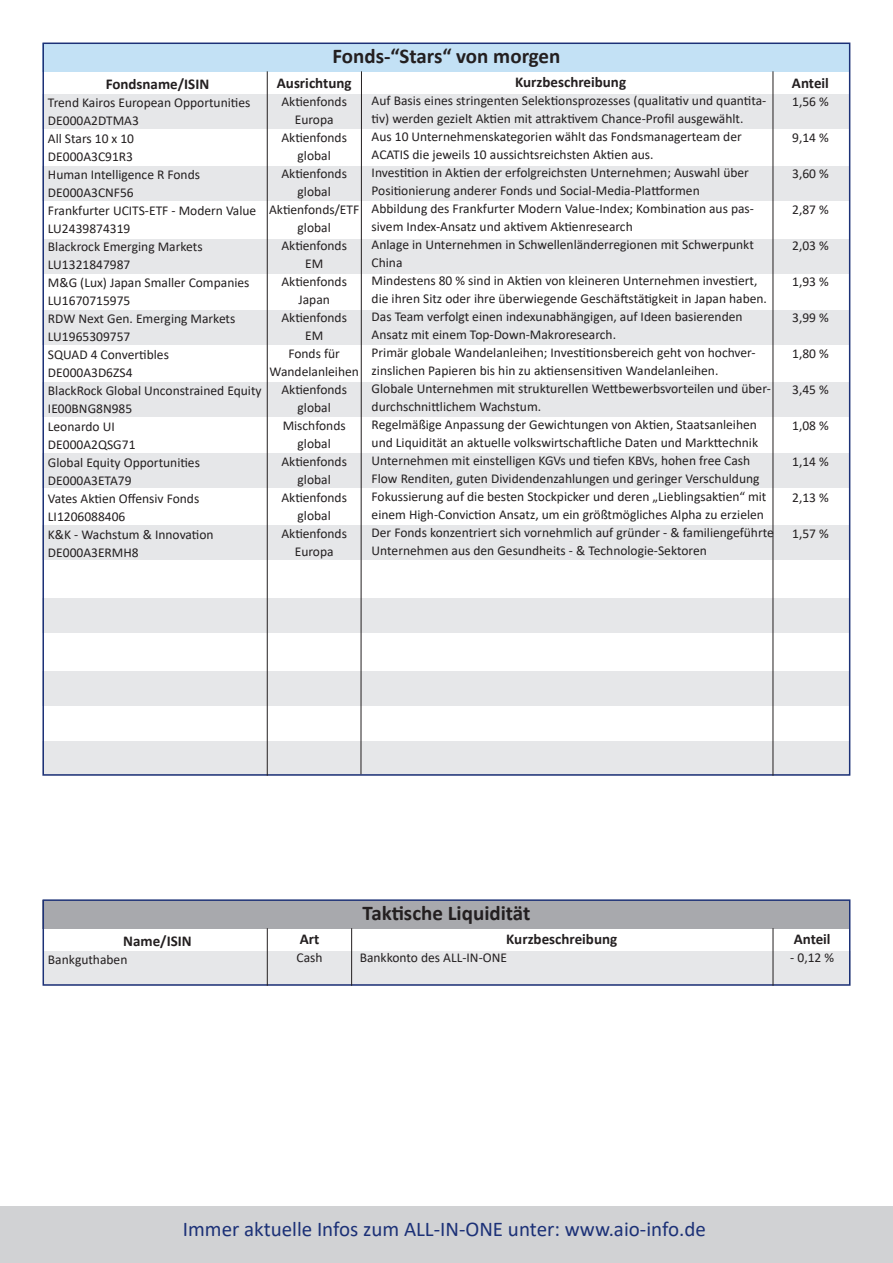
<style>
.page{position:relative;width:893px;height:1263px;background:#fff}
.page>*{position:absolute;margin:0;border:0;box-sizing:border-box;transform-origin:0 0}
.t1{font:21px "Calibri";color:#1c3177}
.Fließtext{font:700 21px "Calibri";color:#231f20}
.Fließtext-2{font:700 15px "Calibri";color:#231f20}
.Fließtext-3{font:13.5px/18px "Calibri";color:#231f20}
</style>
<div class="page">
<div style="left:43px;top:741px;width:807px;height:35px;background:#e6e7e9"></div>
<div style="left:42px;top:671px;width:808px;height:34px;background:#e6e7e9"></div>
<div style="left:43px;top:951px;width:807px;height:35px;background:#e6e7e9"></div>
<div style="left:43px;top:900px;width:807px;height:28px;background:#a8a9ad"></div>
<div style="left:43px;top:899px;width:807px;height:87px;border:2px solid #1c3177"></div>
<hr style="left:267px;top:928px;width:1px;height:58px;background:#231f20">
<hr style="left:351px;top:928px;width:1px;height:58px;background:#231f20">
<hr style="left:773px;top:928px;width:1px;height:58px;background:#231f20">
<div style="left:0;top:1206px;width:893px;height:57px;background:#d1d2d4"></div>
<div style="left:42px;top:599px;width:808px;height:34px;background:#e6e7e9"></div>
<div style="left:42px;top:525px;width:808px;height:34px;background:#e6e7e9"></div>
<div style="left:42px;top:454px;width:808px;height:34px;background:#e6e7e9"></div>
<div style="left:42px;top:382px;width:808px;height:34px;background:#e6e7e9"></div>
<div style="left:42px;top:311px;width:808px;height:34px;background:#e6e7e9"></div>
<div style="left:44px;top:239px;width:805px;height:35px;background:#e6e7e9"></div>
<div style="left:42px;top:166px;width:808px;height:34px;background:#e6e7e9"></div>
<div style="left:42px;top:95px;width:808px;height:34px;background:#e6e7e9"></div>
<div style="left:42px;top:43px;width:808px;height:29px;background:#c3e1f5"></div>
<hr style="left:267px;top:71px;width:1px;height:705px;background:#231f20">
<svg style="left:360px;top:71px;width:2px;height:704px"></svg>
<hr style="left:773px;top:71px;width:1px;height:705px;background:#231f20">
<p class="Fließtext" style="left:332px;top:41px;width:229px">Fonds-“Stars“ von morgen</p>
<p class="Fließtext-2" style="left:277px;top:72px;width:76px">Ausrichtung</p>
<p class="Fließtext-3" style="left:281px;top:92px;width:67px">Aktienfonds</p>
<p class="Fließtext-3" style="left:295px;top:110px;width:40px">Europa</p>
<p class="Fließtext-3" style="left:281px;top:128px;width:67px">Aktienfonds</p>
<p class="Fließtext-3" style="left:298px;top:146px;width:35px">global</p>
<p class="Fließtext-3" style="left:281px;top:164px;width:67px">Aktienfonds</p>
<p class="Fließtext-3" style="left:298px;top:182px;width:35px">global</p>
<p class="Fließtext-3" style="left:269px;top:200px;width:92px">Aktienfonds/ETF</p>
<p class="Fließtext-3" style="left:298px;top:218px;width:35px">global</p>
<p class="Fließtext-3" style="left:281px;top:236px;width:67px">Aktienfonds</p>
<p class="Fließtext-3" style="left:305px;top:254px;width:20px">EM</p>
<p class="Fließtext-3" style="left:281px;top:272px;width:67px">Aktienfonds</p>
<p class="Fließtext-3" style="left:298px;top:290px;width:33px">Japan</p>
<p class="Fließtext-3" style="left:281px;top:308px;width:67px">Aktienfonds</p>
<p class="Fließtext-3" style="left:305px;top:326px;width:20px">EM</p>
<p class="Fließtext-3" style="left:288px;top:344px;width:53px">Fonds für</p>
<p class="Fließtext-3" style="left:270px;top:362px;width:91px">Wandelanleihen</p>
<p class="Fließtext-3" style="left:281px;top:380px;width:67px">Aktienfonds</p>
<p class="Fließtext-3" style="left:298px;top:398px;width:35px">global</p>
<p class="Fließtext-3" style="left:283px;top:416px;width:65px">Mischfonds</p>
<p class="Fließtext-3" style="left:298px;top:434px;width:35px">global</p>
<p class="Fließtext-3" style="left:281px;top:452px;width:67px">Aktienfonds</p>
<p class="Fließtext-3" style="left:298px;top:470px;width:35px">global</p>
<p class="Fließtext-3" style="left:281px;top:488px;width:67px">Aktienfonds</p>
<p class="Fließtext-3" style="left:298px;top:506px;width:35px">global</p>
<p class="Fließtext-3" style="left:281px;top:524px;width:67px">Aktienfonds</p>
<p class="Fließtext-3" style="left:295px;top:542px;width:40px">Europa</p>
<p class="Fließtext-2" style="left:106px;top:73px;width:105px">Fondsname/ISIN</p>
<p class="Fließtext-3" style="left:48px;top:93px;width:204px">Trend Kairos European Opportunities</p>
<p class="Fließtext-3" style="left:48px;top:111px;width:93px">DE000A2DTMA3</p>
<p class="Fließtext-3" style="left:48px;top:129px;width:88px">All Stars 10 x 10</p>
<p class="Fließtext-3" style="left:48px;top:147px;width:87px">DE000A3C91R3</p>
<p class="Fließtext-3" style="left:48px;top:165px;width:154px">Human Intelligence R Fonds</p>
<p class="Fließtext-3" style="left:48px;top:183px;width:87px">DE000A3CNF56</p>
<p class="Fließtext-3" style="left:48px;top:201px;width:210px">Frankfurter UCITS-ETF - Modern Value</p>
<p class="Fließtext-3" style="left:48px;top:219px;width:84px">LU2439874319</p>
<p class="Fließtext-3" style="left:48px;top:237px;width:156px">Blackrock Emerging Markets<br>LU1321847987</p>
<p class="Fließtext-3" style="left:48px;top:273px;width:203px">M&amp;G (Lux) Japan Smaller Companies<br>LU1670715975</p>
<p class="Fließtext-3" style="left:48px;top:309px;width:189px">RDW Next Gen. Emerging Markets<br>LU1965309757</p>
<p class="Fließtext-3" style="left:48px;top:345px;width:123px">SQUAD 4 Convertibles</p>
<p class="Fließtext-3" style="left:48px;top:363px;width:86px">DE000A3D6ZS4</p>
<p class="Fließtext-3" style="left:48px;top:381px;width:215px">BlackRock Global Unconstrained Equity<br>IE00BNG8N985</p>
<p class="Fließtext-3" style="left:48px;top:417px;width:68px">Leonardo UI</p>
<p class="Fließtext-3" style="left:48px;top:435px;width:89px">DE000A2QSG71</p>
<p class="Fließtext-3" style="left:48px;top:453px;width:154px">Global Equity Opportunities</p>
<p class="Fließtext-3" style="left:48px;top:471px;width:85px">DE000A3ETA79</p>
<p class="Fließtext-3" style="left:48px;top:489px;width:153px">Vates Aktien Offensiv Fonds<br>LI1206088406</p>
<p class="Fließtext-3" style="left:48px;top:525px;width:167px">K&amp;K - Wachstum &amp; Innovation</p>
<p class="Fließtext-3" style="left:48px;top:543px;width:92px">DE000A3ERMH8</p>
<p class="Fließtext-2" style="left:515px;top:72px;width:112px">Kurzbeschreibung</p>
<p class="Fließtext-3" style="left:372px;top:91px;width:396px">Auf Basis eines stringenten Selektionsprozesses (qualitativ und quantita&shy;tiv) werden gezielt Aktien mit attraktivem Chance-Profil ausgewählt.</p>
<p class="Fließtext-3" style="left:372px;top:127px;width:372px">Aus 10 Unternehmenskategorien wählt das Fondsmanagerteam der<br>ACATIS die jeweils 10 aussichtsreichsten Aktien aus.</p>
<p class="Fließtext-3" style="left:372px;top:163px;width:379px">Investition in Aktien der erfolgreichsten Unternehmen; Auswahl über<br>Positionierung anderer Fonds und Social-Media-Plattformen</p>
<p class="Fließtext-3" style="left:372px;top:199px;width:384px">Abbildung des Frankfurter Modern Value-Index; Kombination aus pas&shy;sivem Index-Ansatz und aktivem Aktienresearch</p>
<p class="Fließtext-3" style="left:372px;top:235px;width:384px">Anlage in Unternehmen in Schwellenländerregionen mit Schwerpunkt<br>China</p>
<p class="Fließtext-3" style="left:372px;top:271px;width:397px">Mindestens 80 % sind in Aktien von kleineren Unternehmen investiert, die ihren Sitz oder ihre überwiegende Geschäftstätigkeit in Japan haben.</p>
<p class="Fließtext-3" style="left:372px;top:307px;width:372px">Das Team verfolgt einen indexunabhängigen, auf Ideen basierenden<br>Ansatz mit einem Top-Down-Makroresearch.</p>
<p class="Fließtext-3" style="left:372px;top:343px;width:386px">Primär globale Wandelanleihen; Investitionsbereich geht von hochver&shy;zinslichen Papieren bis hin zu aktiensensitiven Wandelanleihen.</p>
<p class="Fließtext-3" style="left:372px;top:379px;width:401px">Globale Unternehmen mit strukturellen Wettbewerbsvorteilen und über&shy;durchschnittlichem Wachstum.</p>
<p class="Fließtext-3" style="left:372px;top:415px;width:404px">Regelmäßige Anpassung der Gewichtungen von Aktien, Staatsanleihen und Liquidität an aktuelle volkswirtschaftliche Daten und Markttechnik Unternehmen mit einstelligen KGVs und tiefen KBVs, hohen free Cash Flow Renditen, guten Dividendenzahlungen und geringer Verschuldung Fokussierung auf die besten Stockpicker und deren „Lieblingsaktien“ mit einem High-Conviction Ansatz, um ein größtmögliches Alpha zu erzielen Der Fonds konzentriert sich vornehmlich auf gründer - &amp; familiengeführte Unternehmen aus den Gesundheits - &amp; Technologie-Sektoren</p>
<p class="Fließtext-2" style="left:792px;top:72px;width:38px">Anteil</p>
<p class="Fließtext-3" style="left:792px;top:92px;width:38px">1,56 %</p>
<p class="Fließtext-3" style="left:792px;top:128px;width:38px">9,14 %</p>
<p class="Fließtext-3" style="left:792px;top:164px;width:38px">3,60 %</p>
<p class="Fließtext-3" style="left:792px;top:200px;width:38px">2,87 %</p>
<p class="Fließtext-3" style="left:792px;top:236px;width:38px">2,03 %</p>
<p class="Fließtext-3" style="left:792px;top:272px;width:38px">1,93 %</p>
<p class="Fließtext-3" style="left:792px;top:308px;width:38px">3,99 %</p>
<p class="Fließtext-3" style="left:792px;top:344px;width:38px">1,80 %</p>
<p class="Fließtext-3" style="left:792px;top:380px;width:38px">3,45 %</p>
<p class="Fließtext-3" style="left:792px;top:416px;width:38px">1,08 %</p>
<p class="Fließtext-3" style="left:792px;top:452px;width:38px">1,14 %</p>
<p class="Fließtext-3" style="left:792px;top:488px;width:38px">2,13 %</p>
<p class="Fließtext-3" style="left:792px;top:524px;width:38px">1,57 %</p>
<p class="Fließtext-2" style="left:123px;top:930px;width:70px">Name/ISIN</p>
<p class="Fließtext-3" style="left:48px;top:950px;width:81px">Bankguthaben</p>
<p class="Fließtext-2" style="left:300px;top:929px;width:21px">Art</p>
<p class="Fließtext-3" style="left:297px;top:948px;width:28px">Cash</p>
<p class="Fließtext" style="left:363px;top:898px;width:169px">Taktische Liquidität</p>
<p class="Fließtext-2" style="left:506px;top:929px;width:112px">Kurzbeschreibung</p>
<p class="Fließtext-3" style="left:360px;top:948px;width:149px">Bankkonto des ALL-IN-ONE</p>
<p class="Fließtext-2" style="left:794px;top:929px;width:38px">Anteil</p>
<p class="Fließtext-3" style="left:790px;top:948px;width:45px">- 0,12 %</p>
<p class="t1" style="left:183px;top:1215px;width:525px">Immer aktuelle Infos zum ALL-IN-ONE unter: www.aio-info.de</p>
</div>
